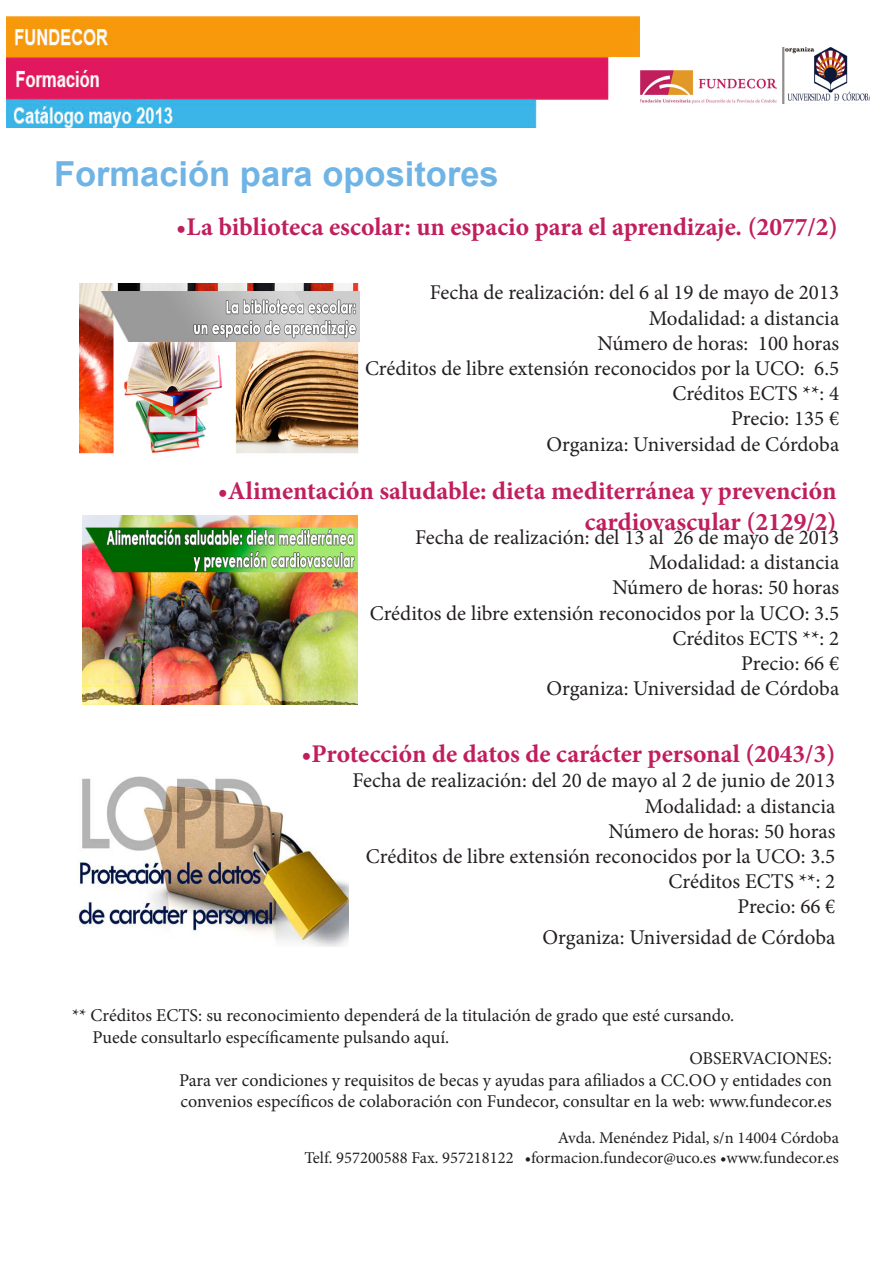
<style>
.page{position:relative;width:893px;height:1263px;background:#fff}
.page>*{position:absolute;margin:0;border:0;box-sizing:border-box;transform-origin:0 0}
.t1{font:700 34.5px "Arial";color:#6fb4e5}
.t2{font:700 25.5px "Minion Pro";color:#c11e5d}
.t3{font:21px "Minion Pro";color:#231f20}
.t4{font:18px "Minion Pro";color:#231f20}
.t5{font:16.5px "Minion Pro";color:#231f20}
</style>
<div class="page">
<img style="left:640px;top:71px;width:137px;height:32px">
<img style="left:782px;top:47px;width:88px;height:56px">
<img style="left:82px;top:516px;width:275px;height:189px">
<img style="left:7px;top:16px;width:632px;height:112px">
<img style="left:79px;top:283px;width:281px;height:171px">
<img style="left:78px;top:776px;width:270px;height:170px">
<p class="t1" style="left:54px;top:151px;width:446px">Formación para opositores</p>
<p class="t2" style="left:176px;top:209px;width:663px">•La biblioteca escolar: un espacio para el aprendizaje. (2077/2)</p>
<p class="t3" style="left:430px;top:279px;width:411px">Fecha de realización: del 6 al 19 de mayo de 2013</p>
<p class="t3" style="left:649px;top:304px;width:192px">Modalidad: a distancia</p>
<p class="t3" style="left:598px;top:329px;width:243px">Número de horas: 100 horas</p>
<p class="t3" style="left:365px;top:354px;width:476px">Créditos de libre extensión reconocidos por la UCO: 6.5</p>
<p class="t3" style="left:672px;top:379px;width:168px">Créditos ECTS **: 4</p>
<p class="t3" style="left:731px;top:405px;width:110px">Precio: 135 €</p>
<p class="t3" style="left:546px;top:430px;width:294px">Organiza: Universidad de Córdoba</p>
<p class="t2" style="left:218px;top:473px;width:620px">•Alimentación saludable: dieta mediterránea y prevención</p>
<p class="t2" style="left:585px;top:503px;width:253px">cardiovascular (2129/2)</p>
<p class="t3" style="left:415px;top:523px;width:426px">Fecha de realización: del 13 al 26 de mayo de 2013</p>
<p class="t3" style="left:649px;top:548px;width:192px">Modalidad: a distancia</p>
<p class="t3" style="left:612px;top:574px;width:228px">Número de horas: 50 horas</p>
<p class="t3" style="left:370px;top:599px;width:471px">Créditos de libre extensión reconocidos por la UCO: 3.5</p>
<p class="t3" style="left:672px;top:624px;width:168px">Créditos ECTS **: 2</p>
<p class="t3" style="left:741px;top:649px;width:99px">Precio: 66 €</p>
<p class="t3" style="left:546px;top:674px;width:294px">Organiza: Universidad de Córdoba</p>
<p class="t2" style="left:301px;top:736px;width:535px">•Protección de datos de carácter personal (2043/3)</p>
<p class="t3" style="left:352px;top:766px;width:484px">Fecha de realización: del 20 de mayo al 2 de junio de 2013</p>
<p class="t3" style="left:645px;top:792px;width:192px">Modalidad: a distancia</p>
<p class="t3" style="left:609px;top:817px;width:228px">Número de horas: 50 horas</p>
<p class="t3" style="left:366px;top:842px;width:471px">Créditos de libre extensión reconocidos por la UCO: 3.5</p>
<p class="t3" style="left:669px;top:867px;width:168px">Créditos ECTS **: 2</p>
<p class="t3" style="left:737px;top:892px;width:99px">Precio: 66 €</p>
<p class="t3" style="left:542px;top:923px;width:294px">Organiza: Universidad de Córdoba</p>
<p class="t4" style="left:72px;top:1003px;width:664px">** Créditos ECTS: su reconocimiento dependerá de la titulación de grado que esté cursando.</p>
<p class="t4" style="left:92px;top:1025px;width:358px">Puede consultarlo específicamente pulsando aquí.</p>
<p class="t4" style="left:689px;top:1046px;width:144px">OBSERVACIONES:</p>
<p class="t4" style="left:179px;top:1068px;width:654px">Para ver condiciones y requisitos de becas y ayudas para afiliados a CC.OO y entidades con</p>
<p class="t4" style="left:180px;top:1089px;width:653px">convenios específicos de colaboración con Fundecor, consultar en la web: www.fundecor.es</p>
<p class="t5" style="left:558px;top:1127px;width:282px">Avda. Menéndez Pidal, s/n 14004 Córdoba</p>
<p class="t5" style="left:304px;top:1147px;width:536px">Telf. 957200588 Fax. 957218122 •formacion.fundecor@uco.es •www.fundecor.es</p>
</div>
